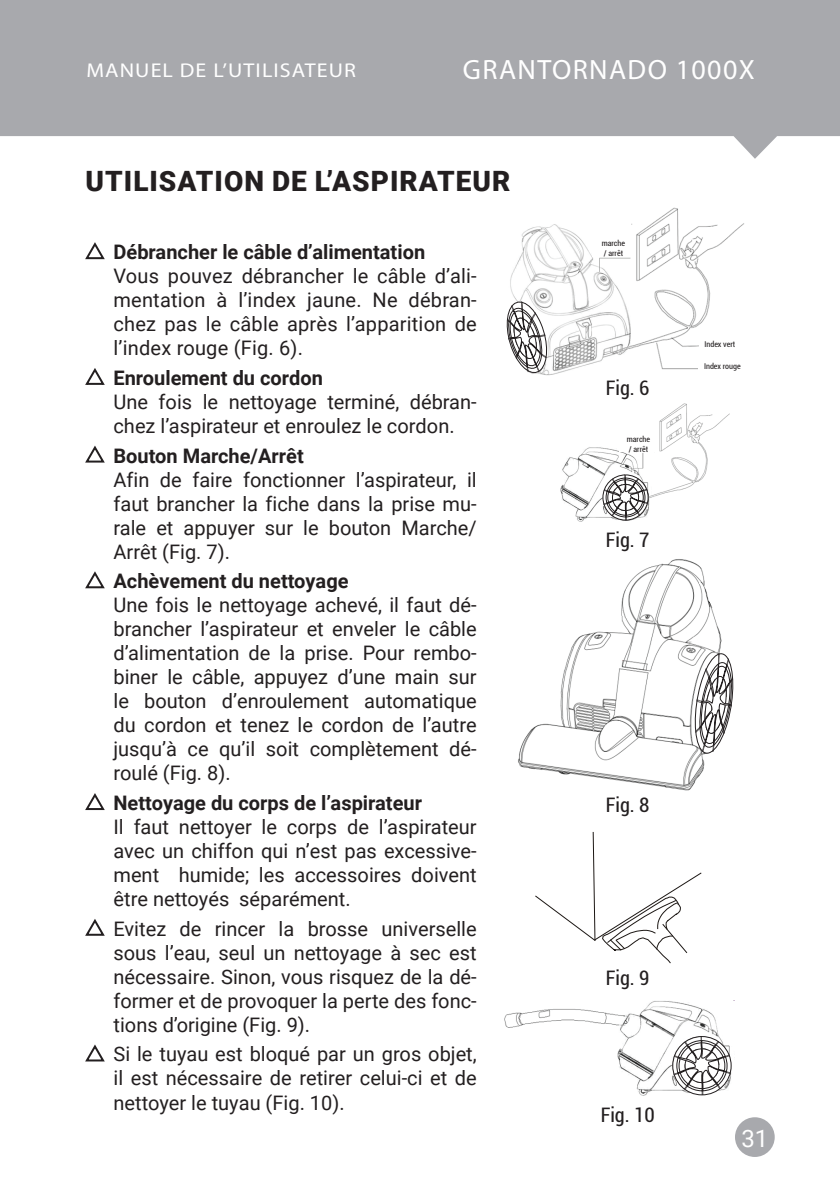
<style>
.page{position:relative;width:840px;height:1191px;background:#fff}
.page>*{position:absolute;margin:0;border:0;box-sizing:border-box;transform-origin:0 0}
.РАЗДЕЛ{font:900 28px "Roboto";letter-spacing:.035em;color:#231f20}
.t1{font:28px "Myriad Pro";letter-spacing:.05em;color:#fff}
.t2{font:24px "Roboto";color:#fff}
.СПИСОК{font:20px/24px "Roboto";color:#231f20;text-align:justify}
.СПИСОК-2{font:700 20px "Roboto";color:#231f20}
.РИСУНОК{font:condensed 20px "Roboto";color:#231f20}
.t3{font:20px "Myriad Pro";letter-spacing:.05em;color:#fff;scale:1.1 1}
.ТАБЛ_основной{font:condensed 8px/10px "Roboto";color:#231f20}
</style>
<div class="page">
<svg style="left:85px;top:242px;width:20px;height:18px"></svg>
<svg style="left:85px;top:368px;width:20px;height:17px"></svg>
<svg style="left:85px;top:445px;width:20px;height:18px"></svg>
<svg style="left:85px;top:571px;width:20px;height:18px"></svg>
<svg style="left:85px;top:793px;width:20px;height:18px"></svg>
<svg style="left:85px;top:919px;width:20px;height:17px"></svg>
<svg style="left:85px;top:1044px;width:20px;height:18px"></svg>
<img style="left:510px;top:207px;width:234px;height:168px">
<svg style="left:506px;top:297px;width:43px;height:79px"></svg>
<img style="left:518px;top:559px;width:204px;height:232px">
<svg style="left:692px;top:647px;width:42px;height:113px"></svg>
<img style="left:560px;top:403px;width:170px;height:118px">
<svg style="left:603px;top:475px;width:44px;height:45px"></svg>
<svg style="left:535px;top:832px;width:166px;height:131px"></svg>
<img style="left:504px;top:1000px;width:231px;height:96px">
<svg style="left:673px;top:1036px;width:57px;height:59px"></svg>
<div style="left:698px;top:341px;width:68px;height:8px;background:#fff"></div>
<div style="left:698px;top:363px;width:67px;height:9px;background:#fff"></div>
<div style="left:592px;top:240px;width:42px;height:16px;background:#fff"></div>
<div style="left:619px;top:435px;width:38px;height:16px;background:#fff"></div>
<svg style="left:0;top:0;width:839px;height:159px;background:#b4b5b8"></svg>
<div style="left:734px;top:1117px;width:40px;height:40px;background:#a8a9ad;border-radius:50%"></div>
<p class="t3" style="left:86px;top:57px;width:246px">MANUEL DE L’UTILISATEUR</p>
<h1 class="t1" style="left:462px;top:52px;width:293px">GRANTORNADO 1000X</h1>
<p class="РАЗДЕЛ" style="left:86px;top:162px;width:426px">UTILISATION DE L’ASPIRATEUR</p>
<p class="СПИСОК-2" style="left:113px;top:238px;width:313px">Débrancher le câble d’alimentation</p>
<p class="СПИСОК" style="left:113px;top:263px;width:364px">Vous pouvez débrancher le câble d’ali&shy;mentation à l’index jaune. Ne débran&shy;chez pas le câble après l’apparition de l’index rouge (Fig. 6).</p>
<p class="СПИСОК-2" style="left:113px;top:364px;width:211px">Enroulement du cordon</p>
<p class="СПИСОК" style="left:113px;top:389px;width:364px">Une fois le nettoyage terminé, débran&shy;chez l’aspirateur et enroulez le cordon.</p>
<p class="СПИСОК-2" style="left:113px;top:441px;width:192px">Bouton Marche/Arrêt</p>
<p class="СПИСОК" style="left:113px;top:467px;width:364px">Afin de faire fonctionner l’aspirateur, il faut brancher la fiche dans la prise mu&shy;rale et appuyer sur le bouton Marche/ Arrêt (Fig. 7).</p>
<p class="СПИСОК-2" style="left:113px;top:567px;width:236px">Achèvement du nettoyage</p>
<p class="СПИСОК" style="left:113px;top:592px;width:364px">Une fois le nettoyage achevé, il faut dé&shy;brancher l’aspirateur et enveler le câble d’alimentation de la prise. Pour rembo&shy;biner le câble, appuyez d’une main sur le bouton d’enroulement automatique du cordon et tenez le cordon de l’autre jusqu’à ce qu’il soit complètement dé&shy;roulé (Fig. 8).</p>
<p class="СПИСОК-2" style="left:113px;top:789px;width:310px">Nettoyage du corps de l’aspirateur</p>
<p class="СПИСОК" style="left:113px;top:814px;width:364px">Il faut nettoyer le corps de l’aspirateur avec un chiffon qui n’est pas excessive&shy;ment humide; les accessoires doivent être nettoyés séparément.</p>
<p class="СПИСОК" style="left:113px;top:916px;width:364px">Evitez de rincer la brosse universelle sous l’eau, seul un nettoyage à sec est nécessaire. Sinon, vous risquez de la dé&shy;former et de provoquer la perte des fonc&shy;tions d’origine (Fig. 9).</p>
<p class="СПИСОК" style="left:113px;top:1041px;width:364px">Si le tuyau est bloqué par un gros objet, il est nécessaire de retirer celui-ci et de nettoyer le tuyau (Fig. 10).</p>
<p class="ТАБЛ_основной" style="left:601px;top:238px;width:25px">marche / arrêt</p>
<p class="РИСУНОК" style="left:605px;top:374px;width:45px">Fig. 6</p>
<p class="ТАБЛ_основной" style="left:626px;top:433px;width:25px">marche / arrêt</p>
<p class="РИСУНОК" style="left:605px;top:525px;width:45px">Fig. 7</p>
<p class="ТАБЛ_основной" style="left:704px;top:339px;width:32px">Index vert</p>
<p class="ТАБЛ_основной" style="left:703px;top:361px;width:38px">Index rouge</p>
<p class="РИСУНОК" style="left:605px;top:791px;width:45px">Fig. 8</p>
<p class="РИСУНОК" style="left:605px;top:963px;width:45px">Fig. 9</p>
<p class="РИСУНОК" style="left:600px;top:1101px;width:55px">Fig. 10</p>
<p class="t2" style="left:741px;top:1121px;width:28px">31</p>
</div>
